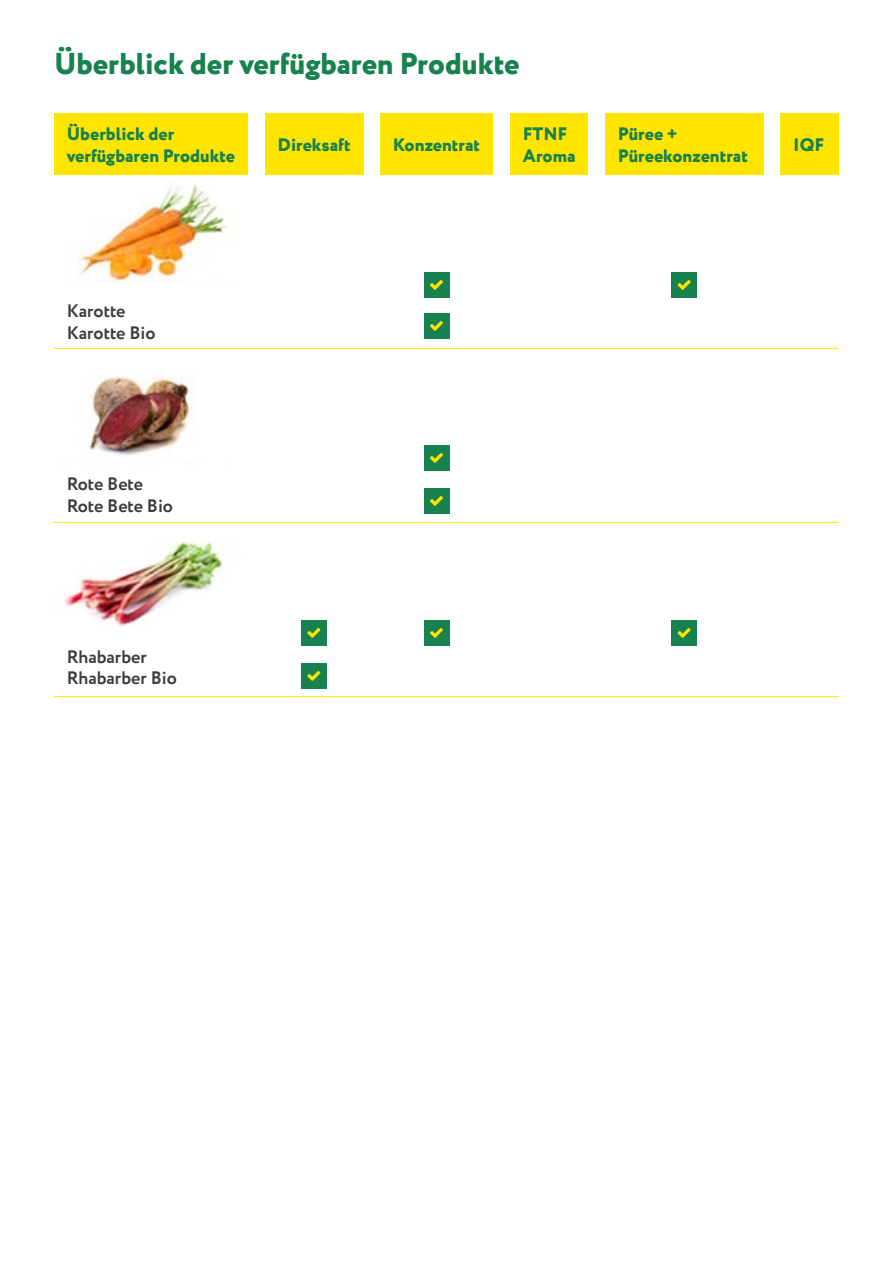
<style>
.page{position:relative;width:893px;height:1263px;background:#fff}
.page>*{position:absolute;margin:0;border:0;box-sizing:border-box;transform-origin:0 0}
.t1{font:800 30px "Circe";color:#17824f}
.t2{font:800 18px/21.6px "Circe";color:#17824f}
.t3{font:700 18px/21.6px "Circe";color:#393d3c}
</style>
<div class="page">
<img style="left:79px;top:184px;width:149px;height:99px">
<img style="left:89px;top:376px;width:101px;height:79px">
<img style="left:54px;top:521px;width:194px;height:106px">
<div style="left:424px;top:272px;width:25px;height:26px;background:#17824f"></div>
<div style="left:424px;top:314px;width:25px;height:25px;background:#17824f"></div>
<div style="left:424px;top:445px;width:25px;height:26px;background:#17824f"></div>
<div style="left:424px;top:489px;width:25px;height:25px;background:#17824f"></div>
<div style="left:301px;top:620px;width:26px;height:26px;background:#17824f"></div>
<div style="left:424px;top:620px;width:25px;height:26px;background:#17824f"></div>
<div style="left:672px;top:620px;width:25px;height:26px;background:#17824f"></div>
<div style="left:301px;top:663px;width:26px;height:25px;background:#17824f"></div>
<hr style="left:54px;top:348px;width:785px;height:1px;background:#ffe500">
<hr style="left:54px;top:522px;width:785px;height:1px;background:#ffe500">
<hr style="left:54px;top:696px;width:785px;height:1px;background:#ffe500">
<div style="left:54px;top:114px;width:194px;height:61px;background:#ffe500"></div>
<div style="left:265px;top:114px;width:98px;height:61px;background:#ffe500"></div>
<div style="left:380px;top:114px;width:113px;height:61px;background:#ffe500"></div>
<div style="left:605px;top:114px;width:158px;height:61px;background:#ffe500"></div>
<div style="left:510px;top:114px;width:78px;height:61px;background:#ffe500"></div>
<div style="left:780px;top:114px;width:59px;height:61px;background:#ffe500"></div>
<div style="left:672px;top:272px;width:25px;height:26px;background:#17824f"></div>
<h1 class="t1" style="left:54px;top:44px;width:467px">Überblick der verfügbaren Produkte</h1>
<p class="t2" style="left:67px;top:124px;width:170px">Überblick der verfügbaren Produkte</p>
<p class="t2" style="left:278px;top:135px;width:75px">Direksaft</p>
<p class="t2" style="left:393px;top:135px;width:89px">Konzentrat</p>
<p class="t2" style="left:618px;top:124px;width:131px">Püree +<br>Püreekonzentrat</p>
<p class="t2" style="left:523px;top:124px;width:54px">FTNF<br>Aroma</p>
<p class="t2" style="left:793px;top:135px;width:32px">IQF</p>
<p class="t3" style="left:67px;top:301px;width:90px">Karotte<br>Karotte Bio</p>
<p class="t3" style="left:67px;top:474px;width:108px">Rote Bete<br>Rote Bete Bio</p>
<p class="t3" style="left:67px;top:647px;width:112px">Rhabarber<br>Rhabarber Bio</p>
</div>
